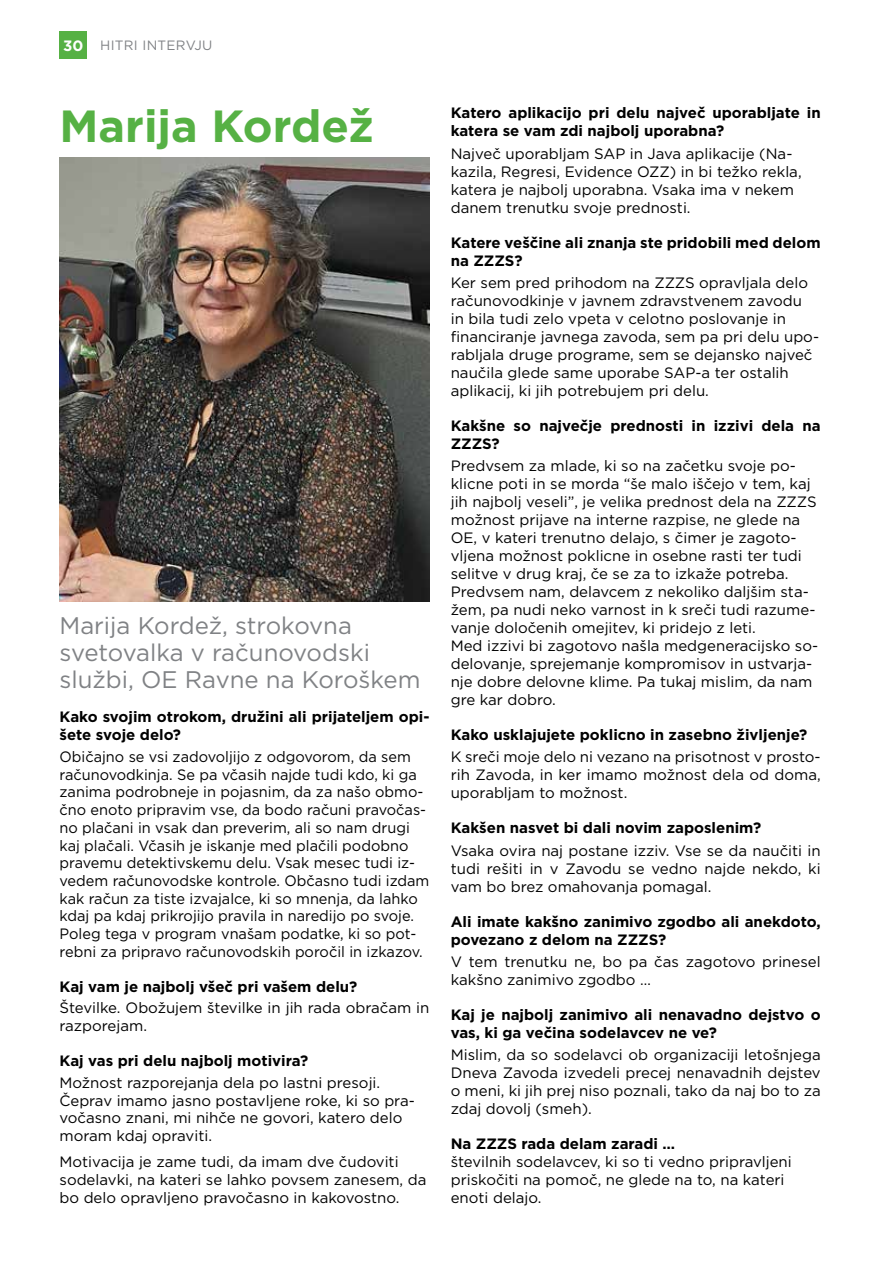
<style>
.page{position:relative;width:893px;height:1263px;background:#fff}
.page>*{position:absolute;margin:0;border:0;box-sizing:border-box;transform-origin:0 0}
.t1{font:700 45px "Gotham";color:#56b144}
.t2{font:24px/27px "Gotham";color:#808285}
.t3{font:15px/18px "Gotham";color:#000}
.t4{font:700 15px/18px "Gotham";color:#000}
.t5{font:13.5px "Gotham";letter-spacing:.02em;color:#808285}
.s1{font-weight:700;font-size:15px;color:#fff}
</style>
<div class="page">
<div style="left:60px;top:31px;width:27px;height:28px;background:#56b144"></div>
<img style="left:60px;top:157px;width:369px;height:445px">
<p class="t5" style="left:63px;top:37px;width:151px"><span class="s1">30</span> HITRI INTERVJU</p>
<h1 class="t1" style="left:60px;top:97px;width:316px">Marija Kordež</h1>
<p class="t4" style="left:451px;top:104px;width:371px">Katero aplikacijo pri delu največ uporabljate in katera se vam zdi najbolj uporabna?</p>
<p class="t3" style="left:451px;top:144px;width:352px">Največ uporabljam SAP in Java aplikacije (Na&shy;kazila, Regresi, Evidence OZZ) in bi težko rekla, katera je najbolj uporabna. Vsaka ima v nekem danem trenutku svoje prednosti.</p>
<p class="t4" style="left:451px;top:233px;width:371px">Katere veščine ali znanja ste pridobili med delom na ZZZS?</p>
<p class="t3" style="left:451px;top:273px;width:370px">Ker sem pred prihodom na ZZZS opravljala delo računovodkinje v javnem zdravstvenem zavodu<br>in bila tudi zelo vpeta v celotno poslovanje in financiranje javnega zavoda, sem pa pri delu upo&shy;rabljala druge programe, sem se dejansko največ naučila glede same uporabe SAP-a ter ostalih aplikacij, ki jih potrebujem pri delu.</p>
<p class="t4" style="left:451px;top:416px;width:371px">Kakšne so največje prednosti in izzivi dela na<br>ZZZS?</p>
<p class="t3" style="left:451px;top:456px;width:369px">Predvsem za mlade, ki so na začetku svoje po&shy;klicne poti in se morda “še malo iščejo v tem, kaj jih najbolj veseli”, je velika prednost dela na ZZZS možnost prijave na interne razpise, ne glede na OE, v kateri trenutno delajo, s čimer je zagoto&shy;vljena možnost poklicne in osebne rasti ter tudi selitve v drug kraj, če se za to izkaže potreba.<br>Predvsem nam, delavcem z nekoliko daljšim sta&shy;žem, pa nudi neko varnost in k sreči tudi razume&shy;vanje določenih omejitev, ki pridejo z leti.<br>Med izzivi bi zagotovo našla medgeneracijsko so&shy;delovanje, sprejemanje kompromisov in ustvarja&shy;nje dobre delovne klime. Pa tukaj mislim, da nam gre kar dobro.</p>
<p class="t4" style="left:451px;top:726px;width:358px">Kako usklajujete poklicno in zasebno življenje?</p>
<p class="t3" style="left:451px;top:748px;width:371px;text-align:justify">K sreči moje delo ni vezano na prisotnost v prosto&shy;rih Zavoda, in ker imamo možnost dela od doma, uporabljam to možnost.</p>
<p class="t4" style="left:451px;top:819px;width:312px">Kakšen nasvet bi dali novim zaposlenim?</p>
<p class="t3" style="left:451px;top:841px;width:371px;text-align:justify">Vsaka ovira naj postane izziv. Vse se da naučiti in tudi rešiti in v Zavodu se vedno najde nekdo, ki vam bo brez omahovanja pomagal.</p>
<p class="t4" style="left:451px;top:912px;width:371px">Ali imate kakšno zanimivo zgodbo ali anekdoto, povezano z delom na ZZZS?</p>
<p class="t3" style="left:451px;top:952px;width:371px">V tem trenutku ne, bo pa čas zagotovo prinesel kakšno zanimivo zgodbo …</p>
<p class="t4" style="left:451px;top:1005px;width:371px">Kaj je najbolj zanimivo ali nenavadno dejstvo o vas, ki ga večina sodelavcev ne ve?</p>
<p class="t3" style="left:451px;top:1045px;width:371px;text-align:justify">Mislim, da so sodelavci ob organizaciji letošnjega Dneva Zavoda izvedeli precej nenavadnih dejstev o meni, ki jih prej niso poznali, tako da naj bo to za zdaj dovolj (smeh).</p>
<p class="t4" style="left:451px;top:1135px;width:226px">Na ZZZS rada delam zaradi …</p>
<p class="t3" style="left:451px;top:1152px;width:343px">številnih sodelavcev, ki so ti vedno pripravljeni priskočiti na pomoč, ne glede na to, na kateri enoti delajo.</p>
<h2 class="t2" style="left:60px;top:611px;width:363px">Marija Kordež, strokovna svetovalka v računovodski službi, OE Ravne na Koroškem</h2>
<p class="t4" style="left:60px;top:708px;width:371px">Kako svojim otrokom, družini ali prijateljem opi&shy;šete svoje delo?</p>
<p class="t3" style="left:60px;top:747px;width:371px">Običajno se vsi zadovoljijo z odgovorom, da sem računovodkinja. Se pa včasih najde tudi kdo, ki ga zanima podrobneje in pojasnim, da za našo obmo&shy;čno enoto pripravim vse, da bodo računi pravočas&shy;no plačani in vsak dan preverim, ali so nam drugi kaj plačali. Včasih je iskanje med plačili podobno pravemu detektivskemu delu. Vsak mesec tudi iz&shy;vedem računovodske kontrole. Občasno tudi izdam kak račun za tiste izvajalce, ki so mnenja, da lahko kdaj pa kdaj prikrojijo pravila in naredijo po svoje.<br>Poleg tega v program vnašam podatke, ki so pot&shy;rebni za pripravo računovodskih poročil in izkazov.</p>
<p class="t4" style="left:60px;top:977px;width:299px">Kaj vam je najbolj všeč pri vašem delu?</p>
<p class="t3" style="left:60px;top:999px;width:371px">Številke. Obožujem številke in jih rada obračam in razporejam.</p>
<p class="t4" style="left:60px;top:1051px;width:250px">Kaj vas pri delu najbolj motivira?</p>
<p class="t3" style="left:60px;top:1073px;width:357px">Možnost razporejanja dela po lastni presoji.<br>Čeprav imamo jasno postavljene roke, ki so pra&shy;vočasno znani, mi nihče ne govori, katero delo moram kdaj opraviti.</p>
<p class="t3" style="left:60px;top:1153px;width:368px">Motivacija je zame tudi, da imam dve čudoviti sodelavki, na kateri se lahko povsem zanesem, da bo delo opravljeno pravočasno in kakovostno.</p>
</div>
